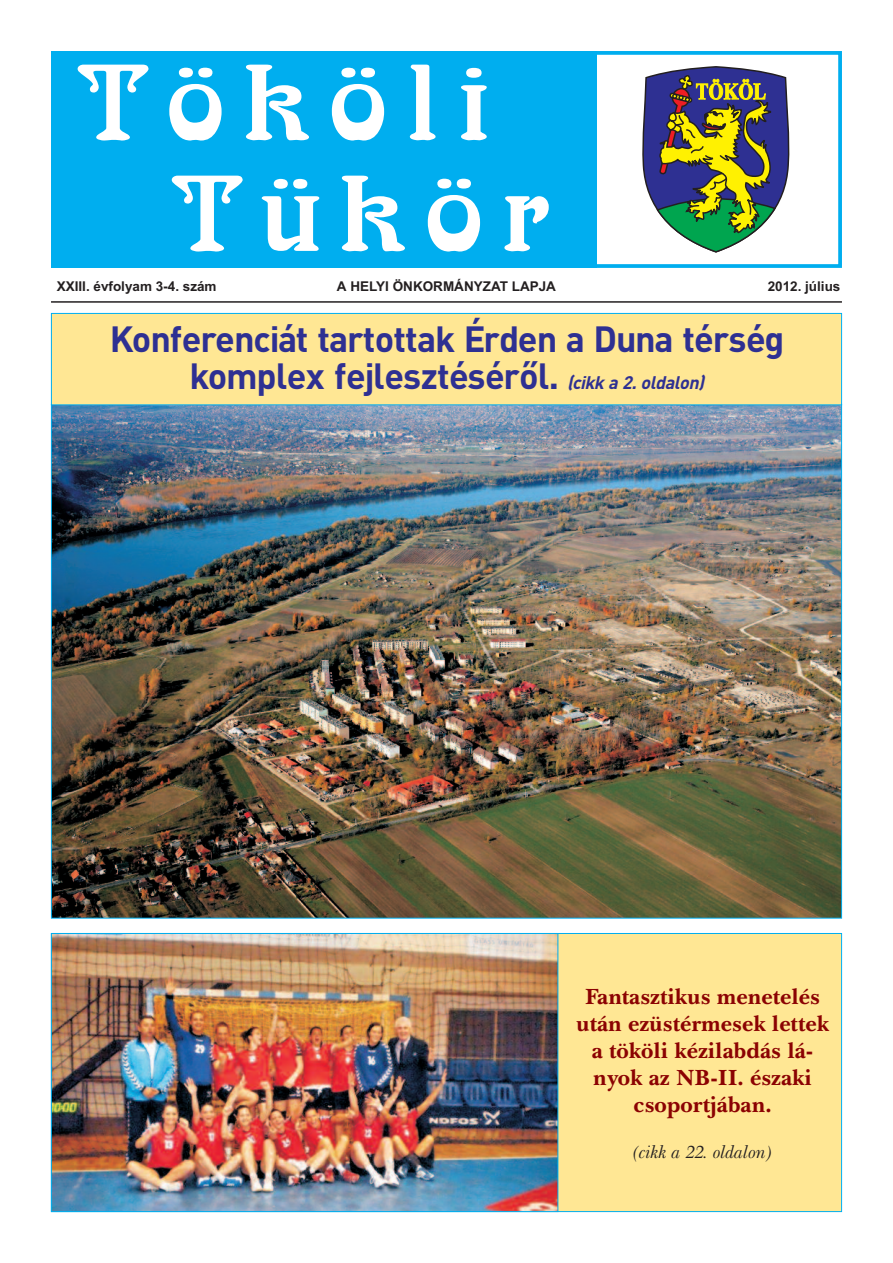
<style>
.page{position:relative;width:893px;height:1263px;background:#fff}
.page>*{position:absolute;margin:0;border:0;box-sizing:border-box;transform-origin:0 0}
.t1{font:105px/111px "Arabia";letter-spacing:.19em;color:#fff}
.t2{font:700 36px/37.5px "DIN PFL";color:#2e3092;text-align:center}
.t3{font:700 22.5px/27px "New Baskerville PFL";color:#8b0202;text-align:center}
.t4{font:italic 18px "New Baskerville PFL";color:#231f20}
.t5{font:700 13.5px "Arial";color:#231f20}
.s1{font-style:italic;font-size:18px}
</style>
<div class="page">
<div style="left:52px;top:934px;width:789px;height:277px;background:#ffe794"></div>
<div style="left:51px;top:51px;width:545px;height:217px;background:#00aeef"></div>
<div style="left:51px;top:51px;width:791px;height:217px;border:4px solid #00aeef"></div>
<svg style="left:642px;top:66px;width:148px;height:187px"></svg>
<hr style="left:51px;top:301px;width:791px;height:2px;background:#231f20">
<img style="left:53px;top:406px;width:787px;height:510px">
<img style="left:53px;top:935px;width:503px;height:275px">
<div style="left:51px;top:933px;width:507px;height:279px;border:1px solid #00aeef"></div>
<div style="left:52px;top:314px;width:789px;height:90px;background:#ffe794"></div>
<div style="left:51px;top:313px;width:791px;height:92px;border:1px solid #00aeef"></div>
<h1 class="t1" style="left:174px;top:48px;width:375px;text-indent:-94px">Tököli<br>Tükör</h1>
<p class="t5" style="left:57px;top:279px;width:161px">XXIII. évfolyam 3-4. szám</p>
<p class="t5" style="left:337px;top:279px;width:221px">A HELYI ÖNKORMÁNYZAT LAPJA</p>
<p class="t5" style="left:768px;top:279px;width:74px">2012. július</p>
<h2 class="t2" style="left:110px;top:318px;width:674px">Konferenciát tartottak Érden a Duna térség komplex fejlesztéséről. <span class="s1">(cikka2.oldalon)</span></h2>
<p class="t3" style="left:576px;top:983px;width:254px">Fantasztikus menetelés után ezüstérmesek lettek a tököli kézilabdás lá&shy;nyok az NB-II. északi csoportjában.</p>
<p class="t4" style="left:633px;top:1141px;width:140px">(cikk a 22. oldalon)</p>
</div>
